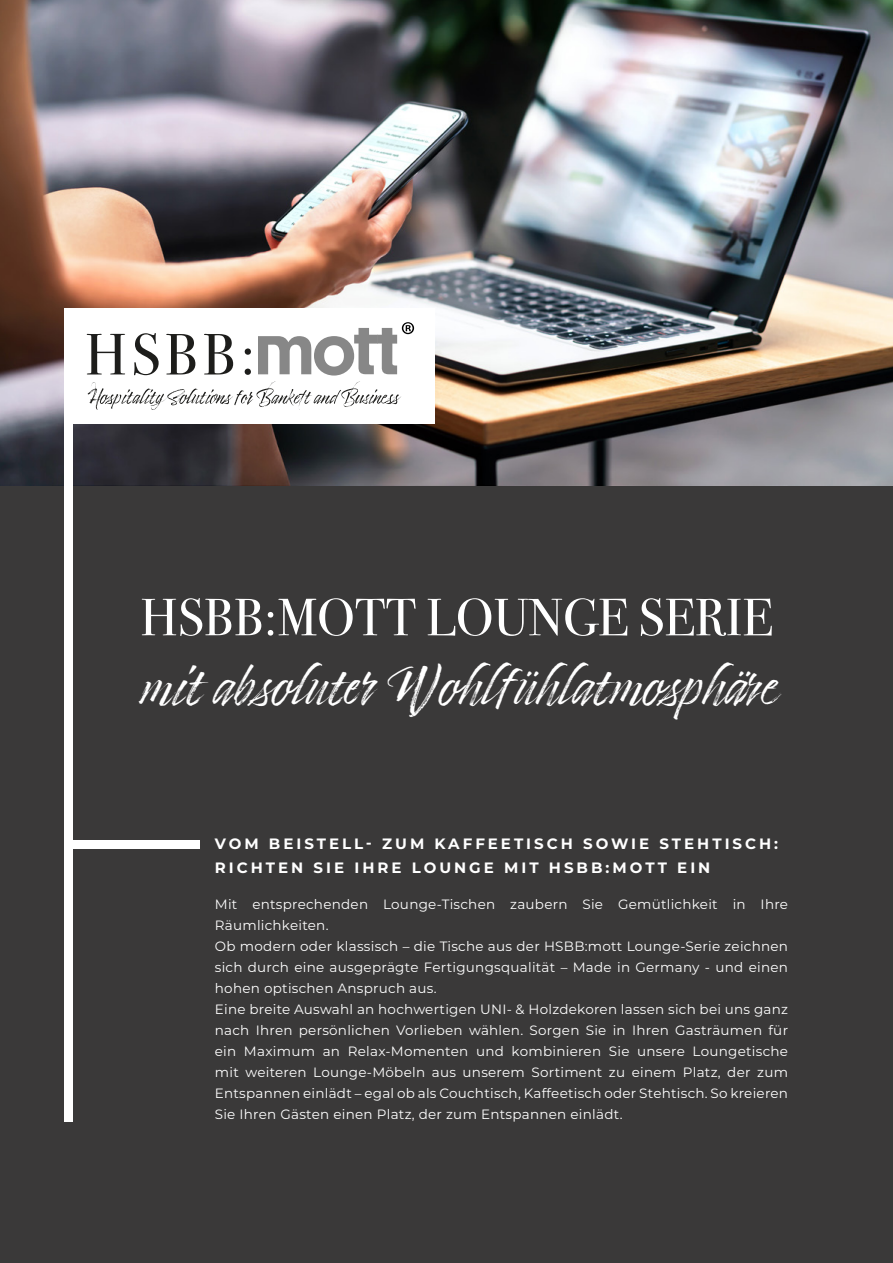
<style>
.page{position:relative;width:893px;height:1263px;background:#fff}
.page>*{position:absolute;margin:0;border:0;box-sizing:border-box;transform-origin:0 0}
.t1{font:52.5px "Bodoni Svty Two ITCTT";color:#fff}
.t2{font:49.5px "Timberline";color:#fff}
.t3{font:700 15px/24px "Montserrat";letter-spacing:.2em;color:#fff}
.t4{font:13.5px/21px "Montserrat";letter-spacing:.02em;color:#fff}
</style>
<div class="page">
<div style="left:0;top:479px;width:893px;height:784px;background:#3a3939"></div>
<img style="left:0;top:0;width:893px;height:485px">
<div style="left:64px;top:308px;width:371px;height:116px;background:#fff"></div>
<div style="left:66px;top:840px;width:133px;height:8px;background:#fff"></div>
<div style="left:64px;top:308px;width:8px;height:814px;background:#fff"></div>
<svg style="left:87px;top:334px;width:38px;height:40px"></svg>
<svg style="left:134px;top:333px;width:25px;height:42px"></svg>
<svg style="left:166px;top:334px;width:29px;height:40px"></svg>
<svg style="left:204px;top:334px;width:29px;height:40px"></svg>
<svg style="left:245px;top:348px;width:6px;height:27px"></svg>
<svg style="left:88px;top:382px;width:313px;height:28px"></svg>
<svg style="left:258px;top:322px;width:156px;height:54px"></svg>
<h1 class="t1" style="left:140px;top:574px;width:634px">HSBB:MOTT LOUNGE SERIE</h1>
<h2 class="t2" style="left:140px;top:658px;width:639px">mit absoluter Wohlfühlatmosphäre</h2>
<p class="t3" style="left:215px;top:831px;width:565px">VOM BEISTELL- ZUM KAFFEETISCH SOWIE STEHTISCH:<br>RICHTEN SIE IHRE LOUNGE MIT HSBB:MOTT EIN</p>
<p class="t4" style="left:215px;top:893px;width:575px">Mit entsprechenden Lounge-Tischen zaubern Sie Gemütlichkeit in Ihre Räumlichkeiten.<br>Ob modern oder klassisch – die Tische aus der HSBB:mott Lounge-Serie zeichnen sich durch eine ausgeprägte Fertigungsqualität – Made in Germany - und einen hohen optischen Anspruch aus.<br>Eine breite Auswahl an hochwertigen UNI- &amp; Holzdekoren lassen sich bei uns ganz nach Ihren persönlichen Vorlieben wählen. Sorgen Sie in Ihren Gasträumen für ein Maximum an Relax-Momenten und kombinieren Sie unsere Loungetische mit weiteren Lounge-Möbeln aus unserem Sortiment zu einem Platz, der zum Entspannen einlädt – egal ob als Couchtisch, Kaffeetisch oder Stehtisch. So kreieren Sie Ihren Gästen einen Platz, der zum Entspannen einlädt.</p>
</div>
